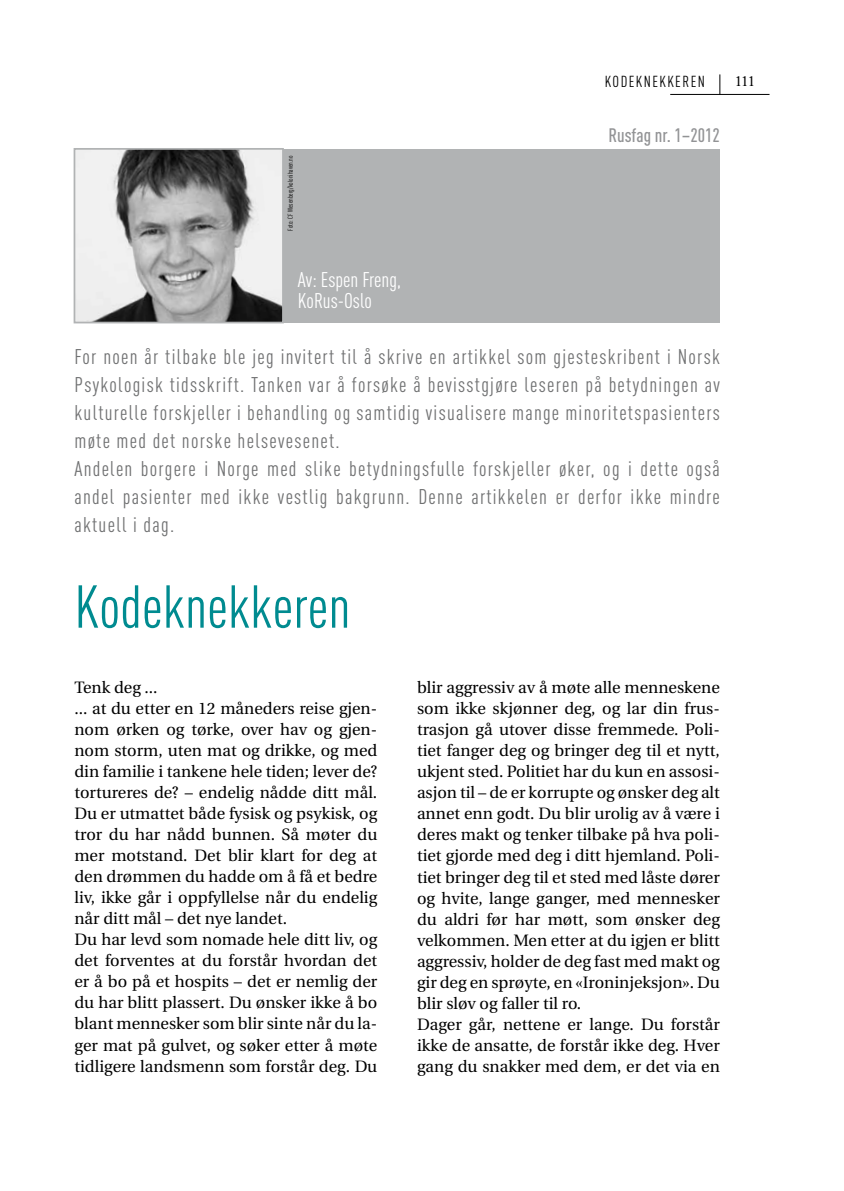
<style>
.page{position:relative;width:844px;height:1191px;background:#fff}
.page>*{position:absolute;margin:0;border:0;box-sizing:border-box;transform-origin:0 0}
.t1{font:59.5px "DIN Cond";color:#008b90}
.t2{font:21px/28px "DIN Cond";letter-spacing:.06em;color:#707172}
.t3{font:21px/21px "DIN Cond";color:#fff}
.t4{font:500 19.25px "DIN Cond";color:#929395}
.t5{font:16.45px/21px "Utopia";color:#000}
.t6{font:15.75px "DIN Cond";color:#000}
.t7{font:15.75px "Rotis Serif";color:#000}
.t8{font:7px "DIN Cond";color:#000}
</style>
<div class="page">
<div style="left:283px;top:149px;width:436px;height:173px;background:#b1b3b4"></div>
<img style="left:77px;top:151px;width:204px;height:169px">
<div style="left:74px;top:148px;width:210px;height:175px;border:2px solid #b1b3b4"></div>
<hr style="left:670px;top:94px;width:99px;height:1px;background:#000">
<svg style="left:719px;top:74px;width:1px;height:20px"></svg>
<p class="t6" style="left:604px;top:72px;width:17px">Kodeknekkeren</p>
<p class="t7" style="left:734px;top:71px;width:23px">111</p>
<p class="t8" style="left:286px;top:231px;width:77px;rotate:-90deg">Foto: CF Wesenberg/kolonihaven.no</p>
<p class="t3" style="left:298px;top:268px;width:105px">Av: Espen Freng,<br>KoRus-Oslo</p>
<p class="t4" style="left:608px;top:124px;width:113px">Rusfag nr. 1–2012</p>
<p class="t2" style="left:74px;top:342px;width:646px">For noen år tilbake ble jeg invitert til å skrive en artikkel som gjesteskribent i Norsk Psykologisk tidsskrift. Tanken var å forsøke å bevisstgjøre leseren på betydningen av kulturelle forskjeller i behandling og samtidig visualisere mange minoritetspasienters møte med det norske helsevesenet.<br>Andelen borgere i Norge med slike betydningsfulle forskjeller øker, og i dette også andel pasienter med ikke vestlig bakgrunn. Denne artikkelen er derfor ikke mindre aktuell i dag.</p>
<h1 class="t1" style="left:74px;top:572px;width:277px">Kodeknekkeren</h1>
<p class="t5" style="left:74px;top:677px;width:304px">Tenk deg ...<br>... at du etter en 12 måneders reise gjen&shy;nom ørken og tørke, over hav og gjen&shy;nom storm, uten mat og drikke, og med din familie i tankene hele tiden; lever de? tortureres de? – endelig nådde ditt mål.<br>Du er utmattet både fysisk og psykisk, og tror du har nådd bunnen. Så møter du mer motstand. Det blir klart for deg at den drømmen du hadde om å få et bedre liv, ikke går i oppfyllelse når du endelig når ditt mål – det nye landet.<br>Du har levd som nomade hele ditt liv, og det forventes at du forstår hvordan det er å bo på et hospits – det er nemlig der du har blitt plassert. Du ønsker ikke å bo blant mennesker som blir sinte når du la&shy;ger mat på gulvet, og søker etter å møte tidligere landsmenn som forstår deg. Du</p>
<p class="t5" style="left:417px;top:677px;width:304px">blir aggressiv av å møte alle menneskene som ikke skjønner deg, og lar din frus&shy;trasjon gå utover disse fremmede. Poli&shy;tiet fanger deg og bringer deg til et nytt, ukjent sted. Politiet har du kun en assosi&shy;asjon til – de er korrupte og ønsker deg alt annet enn godt. Du blir urolig av å være i deres makt og tenker tilbake på hva poli&shy;tiet gjorde med deg i ditt hjemland. Poli&shy;tiet bringer deg til et sted med låste dører og hvite, lange ganger, med mennesker du aldri før har møtt, som ønsker deg velkommen. Men etter at du igjen er blitt aggressiv, holder de deg fast med makt og gir deg en sprøyte, en «Ironinjeksjon». Du blir sløv og faller til ro.<br>Dager går, nettene er lange. Du forstår ikke de ansatte, de forstår ikke deg. Hver gang du snakker med dem, er det via en</p>
</div>
